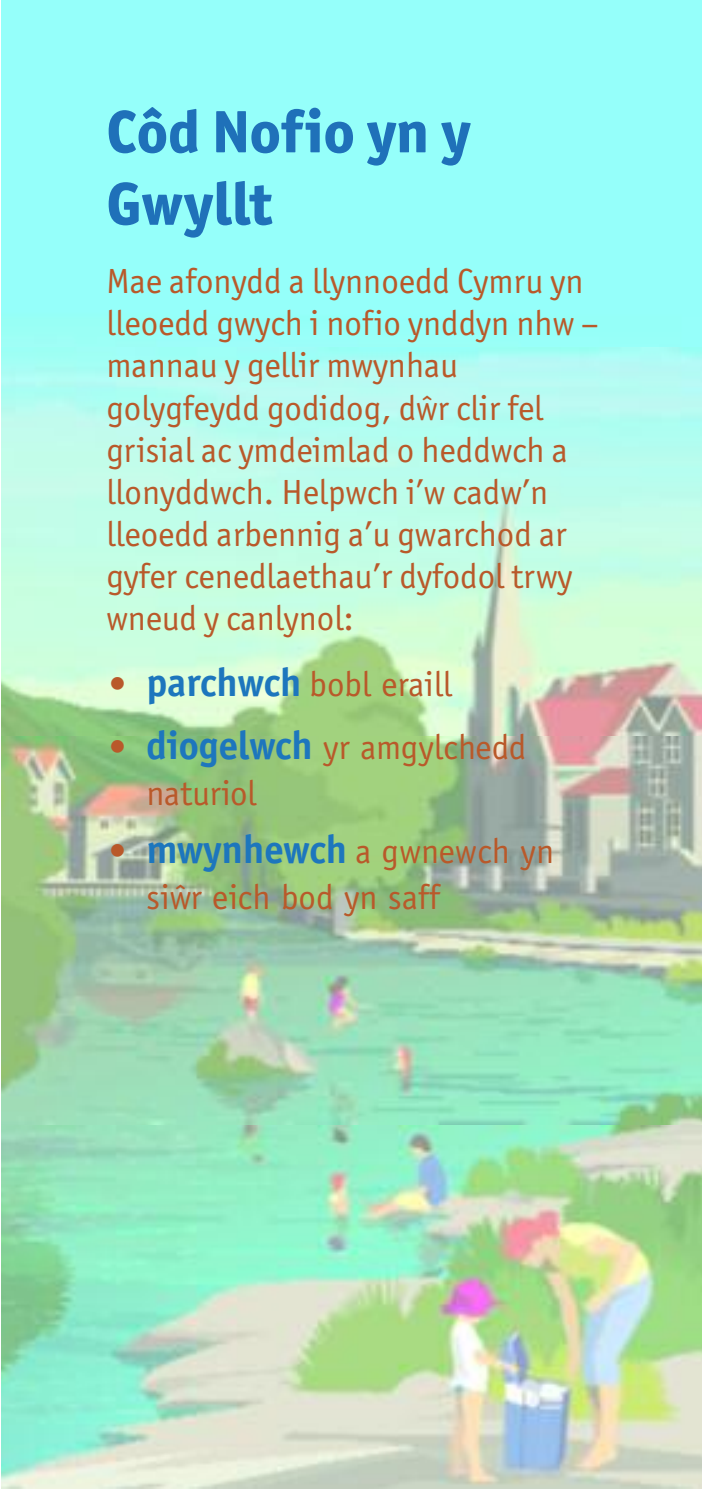
<style>
.page{position:relative;width:702px;height:1489px;background:#fff}
.page>*{position:absolute;margin:0;border:0;box-sizing:border-box;transform-origin:0 0}
.t1{font:800 60px/72px "Officina San ITC";color:#1f71b9}
.t2{font:35px/42px "Officina San ITC";color:#b9592a}
.t3{font:35px/46px "Officina Sans Std";color:#b9592a}
.s1{font-family:"Officina San ITC";font-weight:700;font-size:40px;color:#1d76bd}
.s2{font-family:"Officina San ITC"}
</style>
<div class="page">
<img style="left:1px;top:0;width:701px;height:1488px">
<h1 class="t1" style="left:106px;top:102px;width:365px">Côd Nofio yn y<br>Gwyllt</h1>
<p class="t2" style="left:106px;top:260px;width:494px">Mae afonydd a llynnoedd Cymru yn lleoedd gwych i nofio ynddyn nhw – mannau y gellir mwynhau golygfeydd godidog, dwˆr clir fel grisial ac ymdeimlad o heddwch a llonyddwch. Helpwch i’w cadw’n lleoedd arbennig a’u gwarchod ar gyfer cenedlaethau’r dyfodol trwy wneud y canlynol:</p>
<p class="t3" style="left:109px;top:664px;width:345px">• <span class="s1">parchwch</span> bobl eraill</p>
<p class="t3" style="left:146px;top:726px;width:381px;text-indent:-38px">• <span class="s1">diogelwch</span> yr amgylchedd naturiol</p>
<p class="t3" style="left:146px;top:831px;width:409px;text-indent:-38px">• <span class="s1">mwynhewch</span> a gwnewch yn si<span class="s2">wˆ</span>r eich bod yn saff</p>
</div>
